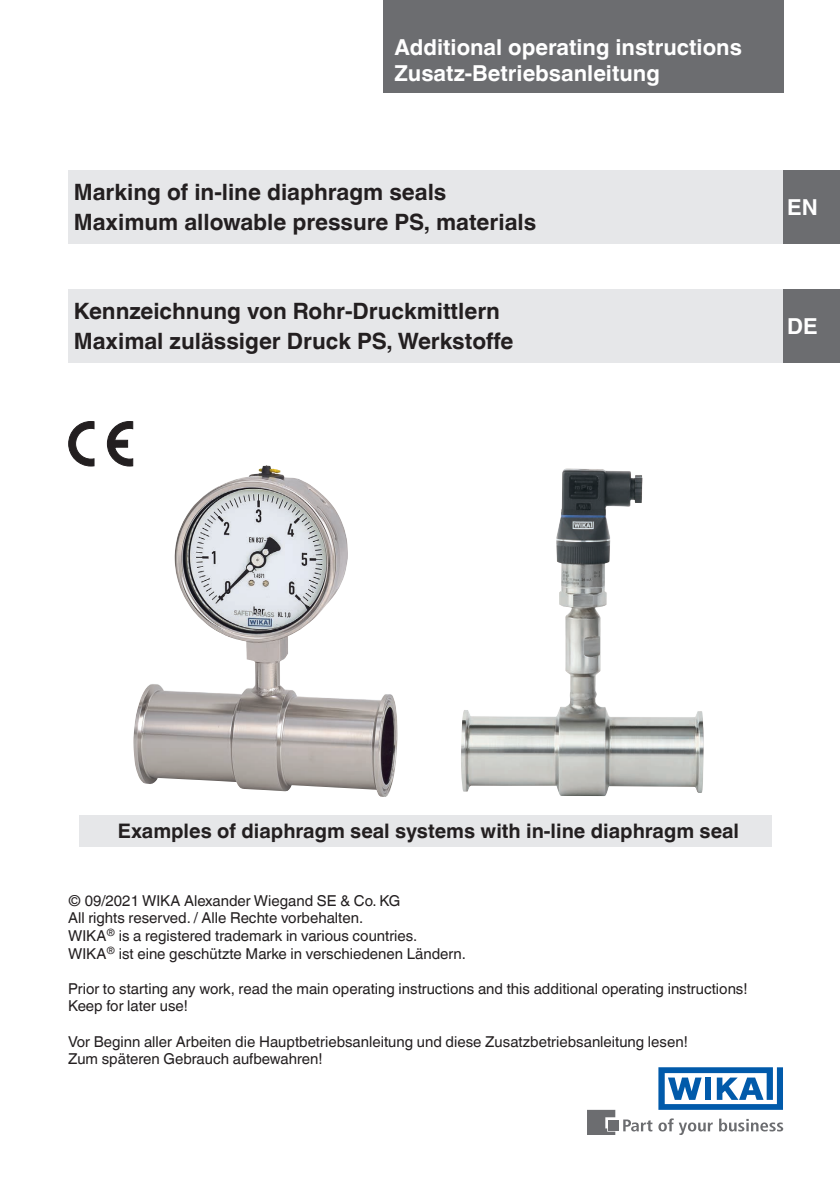
<style>
.page{position:relative;width:840px;height:1191px;background:#fff}
.page>*{position:absolute;margin:0;border:0;box-sizing:border-box;transform-origin:0 0}
.t1{font:700 22.4px/30px "Helvetica World";color:#231f20}
.t2{font:700 22px/26px "Helvetica World";color:#fff}
.t3{font:700 20px "Helvetica World";color:#231f20}
.t4{font:15px/17.6px "Helvetica World";color:#231f20}
</style>
<div class="page">
<svg style="left:623px;top:1119px;width:29px;height:12px"></svg>
<svg style="left:658px;top:1118px;width:54px;height:16px"></svg>
<svg style="left:719px;top:1118px;width:63px;height:13px"></svg>
<div style="left:608px;top:1119px;width:10px;height:11px;background:#6c6d70"></div>
<svg style="left:587px;top:1109px;width:28px;height:25px"></svg>
<svg style="left:658px;top:1067px;width:124px;height:42px"></svg>
<div style="left:68px;top:170px;width:714px;height:74px;background:#e6e7e9"></div>
<div style="left:68px;top:289px;width:714px;height:74px;background:#e6e7e9"></div>
<div style="left:782px;top:170px;width:57px;height:74px;background:#6c6d70"></div>
<div style="left:782px;top:289px;width:57px;height:74px;background:#6c6d70"></div>
<div style="left:383px;top:0;width:399px;height:92px;background:#6c6d70"></div>
<svg style="left:69px;top:421px;width:25px;height:45px"></svg>
<svg style="left:107px;top:421px;width:26px;height:45px"></svg>
<img style="left:133px;top:465px;width:264px;height:332px">
<img style="left:461px;top:468px;width:242px;height:328px">
<div style="left:79px;top:815px;width:692px;height:31px;background:#e6e7e9"></div>
<h2 class="t2" style="left:394px;top:34px;width:349px">Additional operating instructions<br>Zusatz-Betriebsanleitung</h2>
<h1 class="t1" style="left:74px;top:178px;width:464px">Marking of in-line diaphragm seals<br>Maximum allowable pressure PS, materials</h1>
<h1 class="t1" style="left:74px;top:296px;width:441px">Kennzeichnung von Rohr-Druckmittlern<br>Maximal zulässiger Druck PS, Werkstoffe</h1>
<h2 class="t2" style="left:786px;top:194px;width:32px">EN</h2>
<h2 class="t2" style="left:786px;top:313px;width:32px">DE</h2>
<h3 class="t3" style="left:118px;top:819px;width:622px">Examples of diaphragm seal systems with in-line diaphragm seal</h3>
<p class="t4" style="left:68px;top:891px;width:399px">© 09/2021 WIKA Alexander Wiegand SE &amp; Co. KG<br>All rights reserved. / Alle Rechte vorbehalten.<br>WIKA<sup>®</sup> is a registered trademark in various countries.<br>WIKA<sup>®</sup> ist eine geschützte Marke in verschiedenen Ländern.</p>
<p class="t4" style="left:68px;top:979px;width:680px">Prior to starting any work, read the main operating instructions and this additional operating instructions!<br>Keep for later use!</p>
<p class="t4" style="left:68px;top:1032px;width:621px">Vor Beginn aller Arbeiten die Hauptbetriebsanleitung und diese Zusatzbetriebsanleitung lesen!<br>Zum späteren Gebrauch aufbewahren!</p>
</div>
